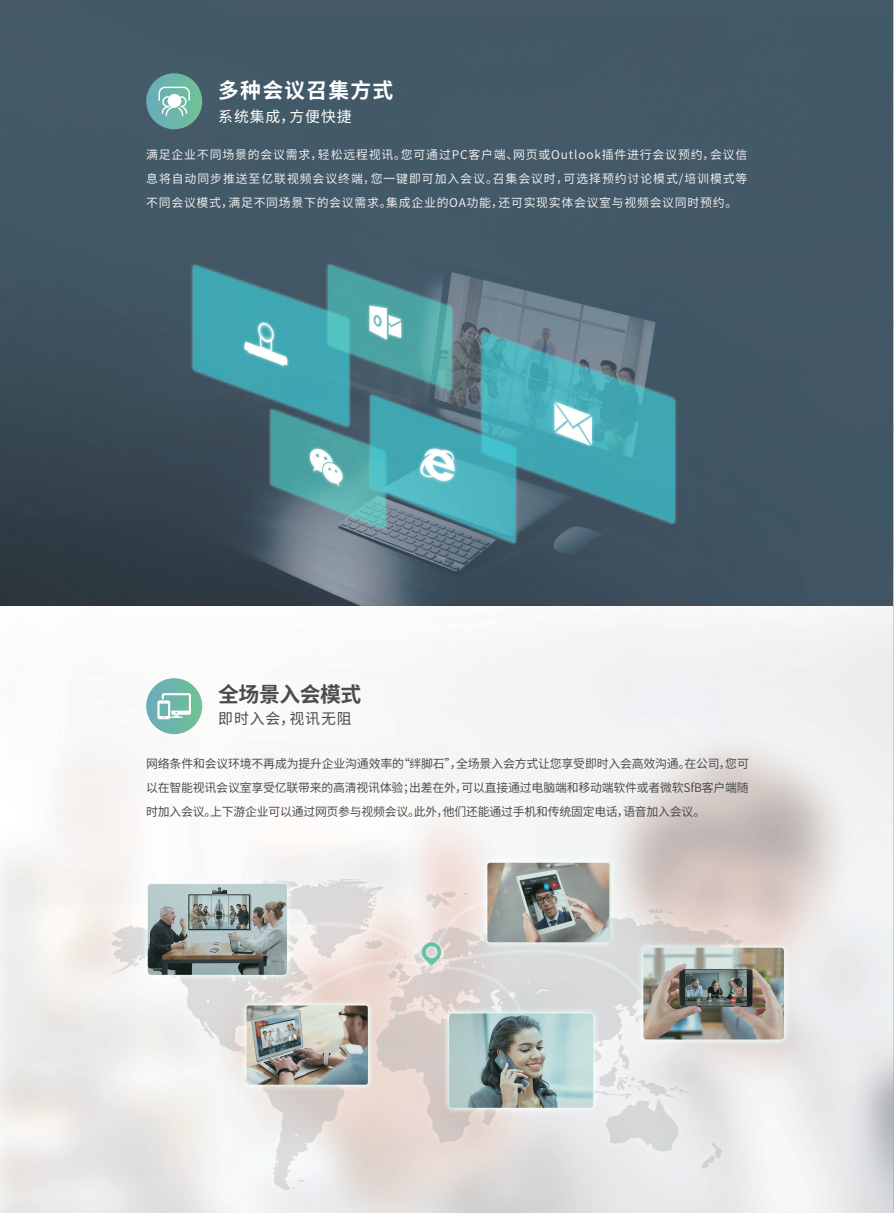
<style>
.page{position:relative;width:894px;height:1213px;background:#fff}
.page>*{position:absolute;margin:0;border:0;box-sizing:border-box;transform-origin:0 0}
.t1{font:700 21px "Source Han Sans CN";letter-spacing:.06em;color:#fff}
.t2{font:700 21px "Source Han Sans CN";letter-spacing:-.02em;color:#4b4c4d}
.t3{font:15px "Source Han Sans CN";letter-spacing:.06em;color:#fff}
.t4{font:15px "Source Han Sans CN";letter-spacing:.06em;color:#4b4a4b}
.t5{font:12px/24px "Source Han Sans CN";letter-spacing:-.02em;color:#4b4c4d;text-align:justify}
.t6{font:12px/24px "Source Han Sans CN";letter-spacing:.06em;color:#ededee;text-align:justify}
</style>
<div class="page">
<img style="left:0;top:0;width:893px;height:1212px">
<svg style="left:893px;top:0;width:1px;height:1212px"></svg>
<div style="left:146px;top:73px;width:56px;height:56px;background:linear-gradient(to right,#68a8ba,#71c196);border-radius:28px"></div>
<svg style="left:146px;top:678px;width:56px;height:56px;background:#6fb7aa"></svg>
<svg style="left:158px;top:87px;width:32px;height:29px"></svg>
<svg style="left:157px;top:693px;width:34px;height:26px"></svg>
<h1 class="t1" style="left:218px;top:78px;width:177px">多种会议召集方式</h1>
<p class="t3" style="left:218px;top:108px;width:135px">系统集成，方便快捷</p>
<p class="t6" style="left:146px;top:143px;width:602px">满足企业不同场景的会议需求，轻松远程视讯。您可通过PC客户端、网页或Outlook插件进行会议预约，会议信息将自动同步推送至亿联视频会议终端，您一键即可加入会议。召集会议时，可选择预约讨论模式/培训模式等不同会议模式，满足不同场景下的会议需求。集成企业的OA功能，还可实现实体会议室与视频会议同时预约。</p>
<h1 class="t2" style="left:218px;top:682px;width:145px">全场景入会模式</h1>
<p class="t4" style="left:218px;top:710px;width:135px">即时入会，视讯无阻</p>
<p class="t5" style="left:146px;top:752px;width:604px">网络条件和会议环境不再成为提升企业沟通效率的“绊脚石”，全场景入会方式让您享受即时入会高效沟通。在公司，您可以在智能视讯会议室享受亿联带来的高清视讯体验；出差在外，可以直接通过电脑端和移动端软件或者微软SfB客户端随时加入会议。上下游企业可以通过网页参与视频会议。此外，他们还能通过手机和传统固定电话，语音加入会议。</p>
</div>
